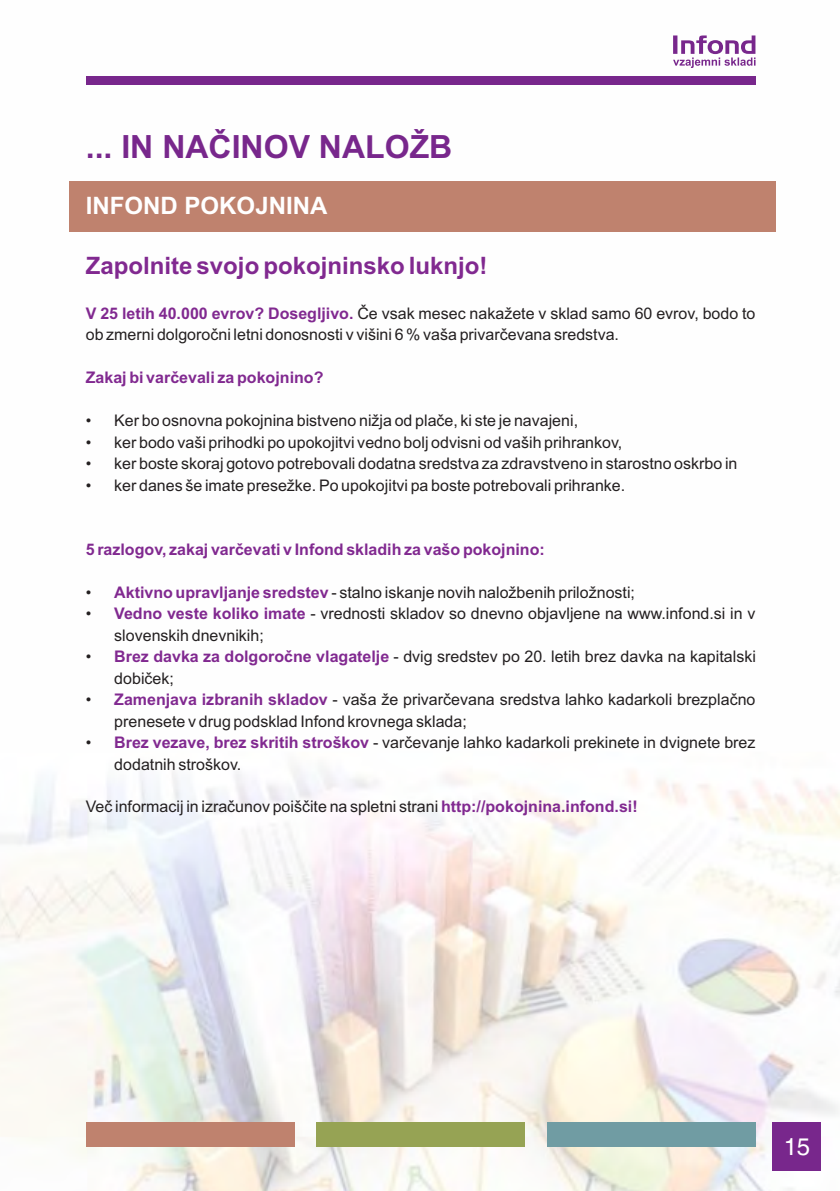
<style>
.page{position:relative;width:840px;height:1191px;background:#fff}
.page>*{position:absolute;margin:0;border:0;box-sizing:border-box;transform-origin:0 0}
.t1{font:700 32px "Arial";color:#78278c}
.t2{font:700 24px "Arial";color:#812990}
.t3{font:700 24px "Arial";color:#fff}
.t4{font:24px "Arial";color:#fff}
.t5{font:16px/21.4px "Arial";color:#231f20}
.t6{font:700 16px "Arial";color:#812990}
.s1{font-weight:700;color:#812990}
</style>
<div class="page">
<img style="left:0;top:35px;width:839px;height:1156px">
<div style="left:546px;top:1122px;width:209px;height:24px;background:#709ca3"></div>
<div style="left:316px;top:1122px;width:209px;height:24px;background:#96a354"></div>
<div style="left:86px;top:1122px;width:208px;height:24px;background:#bf826e"></div>
<div style="left:771px;top:1122px;width:49px;height:49px;background:#78278c"></div>
<div style="left:86px;top:76px;width:669px;height:9px;background:#78278c"></div>
<svg style="left:672px;top:35px;width:83px;height:33px"></svg>
<div style="left:70px;top:181px;width:705px;height:50px;background:#bf826e"></div>
<h1 class="t1" style="left:86px;top:135px;width:368px">... IN NAČINOV NALOŽB</h1>
<h2 class="t3" style="left:86px;top:197px;width:243px">INFOND POKOJNINA</h2>
<h2 class="t2" style="left:86px;top:256px;width:403px">Zapolnite svojo pokojninsko luknjo!</h2>
<p class="t5" style="left:86px;top:304px;width:670px"><span class="s1">V 25 letih 40.000 evrov? Dosegljivo.</span> Če vsak mesec nakažete v sklad samo 60 evrov, bodo to</p>
<p class="t5" style="left:86px;top:325px;width:534px">ob zmerni dolgoročni letni donosnosti v višini 6 % vaša privarčevana sredstva.</p>
<p class="t6" style="left:86px;top:372px;width:239px">Zakaj bi varčevali za pokojnino?</p>
<p class="t5" style="left:86px;top:411px;width:493px">• Ker bo osnovna pokojnina bistveno nižja od plače, ki ste je navajeni,</p>
<p class="t5" style="left:86px;top:433px;width:537px">• ker bodo vaši prihodki po upokojitvi vedno bolj odvisni od vaših prihrankov,</p>
<p class="t5" style="left:86px;top:454px;width:652px">• ker boste skoraj gotovo potrebovali dodatna sredstva za zdravstveno in starostno oskrbo in</p>
<p class="t5" style="left:86px;top:476px;width:540px">• ker danes še imate presežke. Po upokojitvi pa boste potrebovali prihranke.</p>
<p class="t6" style="left:86px;top:543px;width:460px">5 razlogov, zakaj varčevati v Infond skladih za vašo pokojnino:</p>
<p class="t5" style="left:114px;top:583px;width:642px"><span class="s1">Aktivno upravljanje sredstev</span> - stalno iskanje novih naložbenih priložnosti;<br><span class="s1">Vedno veste koliko imate</span> - vrednosti skladov so dnevno objavljene na www.infond.si in v</p>
<p class="t5" style="left:114px;top:647px;width:642px"><span class="s1">Brez davka za dolgoročne vlagatelje</span> - dvig sredstev po 20. letih brez davka na kapitalski</p>
<p class="t5" style="left:114px;top:690px;width:642px"><span class="s1">Zamenjava izbranih skladov</span> - vaša že privarčevana sredstva lahko kadarkoli brezplačno</p>
<p class="t5" style="left:114px;top:733px;width:642px"><span class="s1">Brez vezave, brez skritih stroškov</span> - varčevanje lahko kadarkoli prekinete in dvignete brez</p>
<p class="t5" style="left:86px;top:583px;width:7px">• •</p>
<p class="t5" style="left:114px;top:626px;width:151px">slovenskih dnevnikih;</p>
<p class="t5" style="left:86px;top:647px;width:7px">•</p>
<p class="t5" style="left:114px;top:669px;width:61px">dobiček;</p>
<p class="t5" style="left:86px;top:690px;width:7px">•</p>
<p class="t5" style="left:114px;top:712px;width:354px">prenesete v drug podsklad Infond krovnega sklada;</p>
<p class="t5" style="left:86px;top:733px;width:7px">•</p>
<p class="t5" style="left:114px;top:754px;width:128px">dodatnih stroškov.</p>
<p class="t5" style="left:86px;top:797px;width:553px">Več informacij in izračunov poiščite na spletni strani <span class="s1">http://pokojnina.infond.si!</span></p>
<h2 class="t4" style="left:783px;top:1137px;width:28px">15</h2>
</div>
